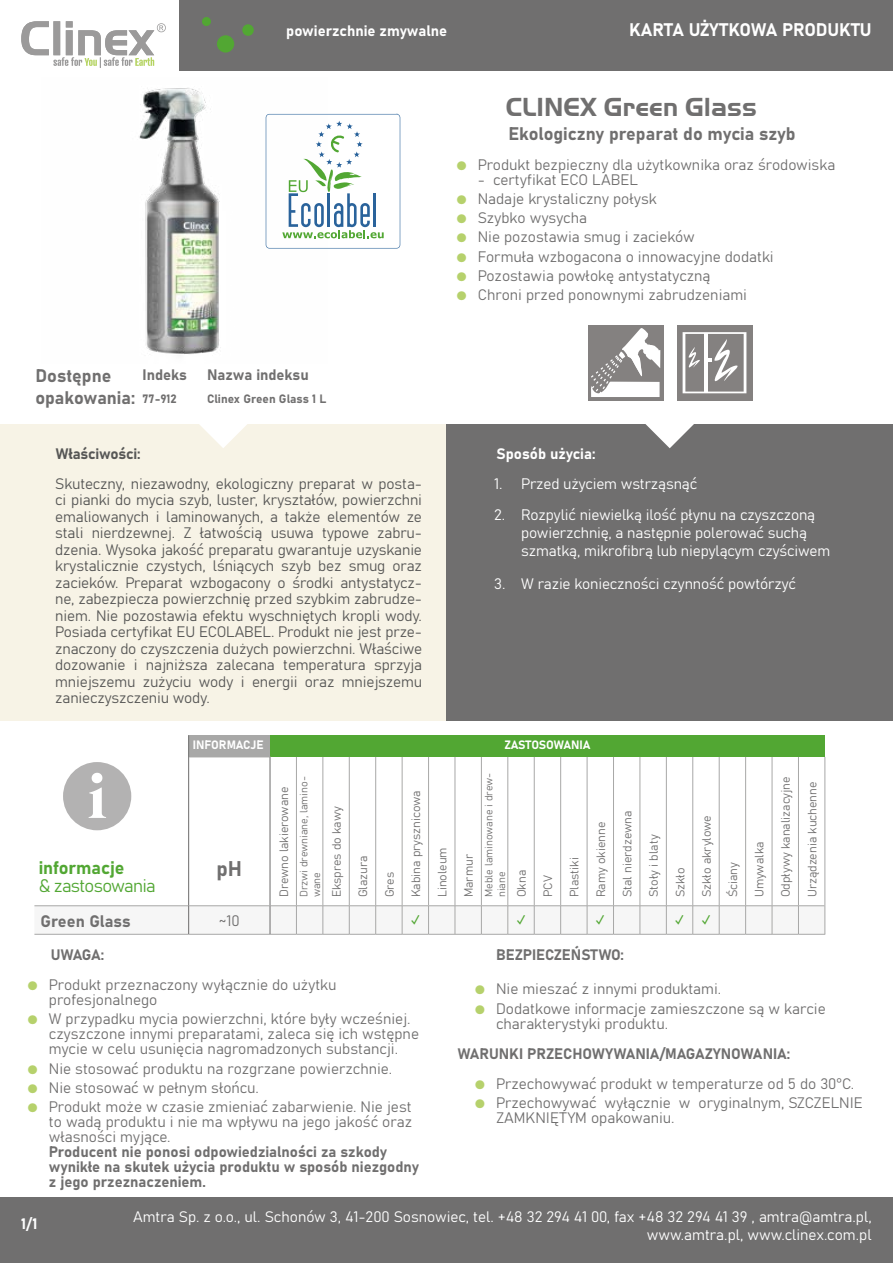
<style>
.page{position:relative;width:893px;height:1263px;background:#fff}
.page>*{position:absolute;margin:0;border:0;box-sizing:border-box;transform-origin:0 0}
.t1{font:700 27px "Handel Got D";color:#706f6f}
.t2{font:21px "Bahnschrift";color:#706f6f}
.t3{font:18px/21.6px "Bahnschrift";color:#706f6f}
.t4{font:18px/18px "Bahnschrift";letter-spacing:-.04em;color:#52a733}
.t5{font:18px "Bahnschrift";letter-spacing:-.005em;color:#fff}
.t6{font:16.5px "Bahnschrift";color:#706f6f}
.t7{font:15px/15px "Bahnschrift";color:#706f6f}
.t8{font:15px/16.5px "Bahnschrift";letter-spacing:-.01em;color:#575756;text-align:justify}
.t9{font:15px/18px "Bahnschrift";letter-spacing:-.01em;color:#fff;text-align:right}
.t10{font:700 15px "Proxima Nova Cond";color:#52a733}
.t11{font:12px/26.4px "Bahnschrift";color:#706f6f}
.t12{font:12px "Bahnschrift";color:#fff}
.t13{font:10.5px/12.6px "Bahnschrift";color:#706f6f}
.s1{font-family:"Proxima Nova";font-weight:700;color:#b6d16c}
</style>
<div class="page">
<div style="left:179px;top:0;width:714px;height:70px;background:#706f6f"></div>
<svg style="left:21px;top:21px;width:145px;height:47px"></svg>
<div style="left:0;top:1197px;width:893px;height:66px;background:#706f6f"></div>
<div style="left:0;top:424px;width:446px;height:297px;background:#f7f3e6"></div>
<div style="left:446px;top:424px;width:447px;height:297px;background:#706f6f"></div>
<svg style="left:199px;top:424px;width:48px;height:24px"></svg>
<div style="left:217px;top:35px;width:17px;height:18px;background:#52a733;border-radius:50%"></div>
<div style="left:242px;top:24px;width:12px;height:12px;background:#52a733;border-radius:50%"></div>
<div style="left:202px;top:17px;width:9px;height:9px;background:#52a733;border-radius:50%"></div>
<img style="left:139px;top:88px;width:188px;height:266px">
<svg style="left:266px;top:114px;width:134px;height:134px"></svg>
<div style="left:588px;top:325px;width:75px;height:75px;background:#848180"></div>
<div style="left:677px;top:325px;width:75px;height:75px;background:#848180"></div>
<svg style="left:589px;top:328px;width:157px;height:120px"></svg>
<div style="left:189px;top:735px;width:81px;height:22px;background:#a8a8a7"></div>
<div style="left:270px;top:735px;width:555px;height:22px;background:#52a733"></div>
<hr style="left:296px;top:757px;width:1px;height:148px;background:#a8a8a7">
<hr style="left:323px;top:757px;width:1px;height:148px;background:#a8a8a7">
<hr style="left:349px;top:757px;width:1px;height:148px;background:#a8a8a7">
<hr style="left:375px;top:757px;width:1px;height:148px;background:#a8a8a7">
<hr style="left:402px;top:757px;width:1px;height:148px;background:#a8a8a7">
<hr style="left:428px;top:757px;width:1px;height:148px;background:#a8a8a7">
<hr style="left:455px;top:757px;width:1px;height:148px;background:#a8a8a7">
<hr style="left:481px;top:757px;width:1px;height:148px;background:#a8a8a7">
<hr style="left:508px;top:757px;width:1px;height:148px;background:#a8a8a7">
<hr style="left:534px;top:757px;width:1px;height:148px;background:#a8a8a7">
<hr style="left:560px;top:757px;width:1px;height:148px;background:#a8a8a7">
<hr style="left:587px;top:757px;width:1px;height:148px;background:#a8a8a7">
<hr style="left:613px;top:757px;width:1px;height:148px;background:#a8a8a7">
<hr style="left:640px;top:757px;width:1px;height:148px;background:#a8a8a7">
<hr style="left:666px;top:757px;width:1px;height:148px;background:#a8a8a7">
<hr style="left:692px;top:757px;width:1px;height:148px;background:#a8a8a7">
<hr style="left:719px;top:757px;width:1px;height:148px;background:#a8a8a7">
<hr style="left:745px;top:757px;width:1px;height:148px;background:#a8a8a7">
<hr style="left:772px;top:757px;width:1px;height:148px;background:#a8a8a7">
<hr style="left:189px;top:757px;width:82px;height:1px;background:#a8a8a7">
<hr style="left:798px;top:757px;width:1px;height:149px;background:#a8a8a7">
<hr style="left:824px;top:757px;width:1px;height:149px;background:#a8a8a7">
<svg style="left:188px;top:735px;width:1px;height:22px"></svg>
<hr style="left:188px;top:757px;width:1px;height:149px;background:#7c7b7b">
<hr style="left:269px;top:757px;width:2px;height:149px;background:#7c7b7b">
<svg style="left:34px;top:905px;width:791px;height:30px"></svg>
<hr style="left:269px;top:906px;width:2px;height:28px;background:#7c7b7b">
<svg style="left:63px;top:762px;width:68px;height:68px"></svg>
<p class="t9" style="left:286px;top:20px;width:162px">powierzchnie zmywalne</p>
<p class="t5" style="left:629px;top:16px;width:244px">KARTA UŻYTKOWA PRODUKTU</p>
<h1 class="t1" style="left:506px;top:91px;width:253px">CLINEX Green Glass</h1>
<p class="t3" style="left:508px;top:121px;width:289px">Ekologiczny preparat do mycia szyb</p>
<p class="t7" style="left:456px;top:156px;width:380px"><span class="s1">●</span> Produkt bezpieczny dla użytkownika oraz środowiska</p>
<p class="t7" style="left:478px;top:171px;width:162px">- certyfikat ECO LABEL</p>
<p class="t7" style="left:456px;top:190px;width:202px"><span class="s1">●</span> Nadaje krystaliczny połysk</p>
<p class="t7" style="left:456px;top:209px;width:132px"><span class="s1">●</span> Szybko wysycha</p>
<p class="t7" style="left:456px;top:229px;width:240px"><span class="s1">●</span> Nie pozostawia smug i zacieków</p>
<p class="t7" style="left:456px;top:248px;width:319px"><span class="s1">●</span> Formuła wzbogacona o innowacyjne dodatki</p>
<p class="t7" style="left:456px;top:267px;width:256px"><span class="s1">●</span> Pozostawia powłokę antystatyczną</p>
<p class="t7" style="left:456px;top:286px;width:292px"><span class="s1">●</span> Chroni przed ponownymi zabrudzeniami</p>
<p class="t7" style="left:143px;top:366px;width:46px">Indeks</p>
<p class="t7" style="left:207px;top:366px;width:103px">Nazwa indeksu</p>
<p class="t11" style="left:143px;top:385px;width:36px">77-912</p>
<p class="t11" style="left:207px;top:385px;width:121px">Clinex Green Glass 1 L</p>
<p class="t3" style="left:35px;top:364px;width:101px">Dostępne opakowania:</p>
<p class="t8" style="left:56px;top:444px;width:86px">Właściwości:</p>
<p class="t9" style="left:496px;top:443px;width:100px">Sposób użycia:</p>
<p class="t8" style="left:55px;top:474px;width:368px">Skuteczny, niezawodny, ekologiczny preparat w posta&shy;ci pianki do mycia szyb, luster, kryształów, powierzchni emaliowanych i laminowanych, a także elementów ze stali nierdzewnej. Z łatwością usuwa typowe zabru&shy;dzenia. Wysoka jakość preparatu gwarantuje uzyskanie krystalicznie czystych, lśniących szyb bez smug oraz zacieków. Preparat wzbogacony o środki antystatycz&shy;ne, zabezpiecza powierzchnię przed szybkim zabrudze&shy;niem. Nie pozostawia efektu wyschniętych kropli wody.<br>Posiada certyfikat EU ECOLABEL. Produkt nie jest prze&shy;znaczony do czyszczenia dużych powierzchni. Właściwe dozowanie i najniższa zalecana temperatura sprzyja mniejszemu zużyciu wody i energii oraz mniejszemu zanieczyszczeniu wody.</p>
<p class="t9" style="left:494px;top:473px;width:204px">1. Przed użyciem wstrząsnąć</p>
<p class="t9" style="left:521px;top:504px;width:310px;text-align:left;text-indent:-27px">2. Rozpylić niewielką ilość płynu na czyszczoną powierzchnię, a następnie polerować suchą szmatką, mikrofibrą lub niepylącym czyściwem</p>
<p class="t9" style="left:494px;top:574px;width:303px">3. W razie konieczności czynność powtórzyć</p>
<p class="t4" style="left:39px;top:857px;width:119px">informacje<br>&amp; zastosowania</p>
<p class="t12" style="left:193px;top:736px;width:72px">INFORMACJE</p>
<p class="t12" style="left:504px;top:736px;width:88px">ZASTOSOWANIA</p>
<h2 class="t2" style="left:216px;top:853px;width:27px">pH</h2>
<p class="t11" style="left:270px;top:897px;width:112px;rotate:-90deg">Drewno lakierowane</p>
<p class="t13" style="left:297px;top:897px;width:122px;rotate:-90deg">Drzwi drewniane, lamino&shy;wane</p>
<p class="t11" style="left:323px;top:897px;width:93px;rotate:-90deg">Ekspres do kawy</p>
<p class="t11" style="left:349px;top:897px;width:43px;rotate:-90deg">Glazura</p>
<p class="t11" style="left:375px;top:897px;width:27px;rotate:-90deg">Gres</p>
<p class="t11" style="left:402px;top:897px;width:109px;rotate:-90deg">Kabina prysznicowa</p>
<p class="t11" style="left:428px;top:897px;width:51px;rotate:-90deg">Linoleum</p>
<p class="t11" style="left:455px;top:897px;width:44px;rotate:-90deg">Marmur</p>
<p class="t13" style="left:482px;top:897px;width:126px;rotate:-90deg">Meble laminowane i drew&shy;niane</p>
<p class="t11" style="left:508px;top:897px;width:29px;rotate:-90deg">Okna</p>
<p class="t11" style="left:534px;top:897px;width:23px;rotate:-90deg">PCV</p>
<p class="t11" style="left:560px;top:897px;width:41px;rotate:-90deg">Plastiki</p>
<p class="t11" style="left:587px;top:897px;width:77px;rotate:-90deg">Ramy okienne</p>
<p class="t11" style="left:613px;top:897px;width:88px;rotate:-90deg">Stal nierdzewna</p>
<p class="t11" style="left:640px;top:897px;width:64px;rotate:-90deg">Stoły i blaty</p>
<p class="t11" style="left:666px;top:897px;width:31px;rotate:-90deg">Szkło</p>
<p class="t11" style="left:692px;top:897px;width:83px;rotate:-90deg">Szkło akrylowe</p>
<p class="t6" style="left:40px;top:908px;width:92px">Green Glass</p>
<p class="t7" style="left:219px;top:912px;width:22px">~10</p>
<p class="t10" style="left:411px;top:910px;width:9px">✓</p>
<p class="t10" style="left:517px;top:910px;width:9px">✓</p>
<p class="t10" style="left:596px;top:910px;width:9px">✓</p>
<p class="t10" style="left:676px;top:910px;width:36px">✓ ✓</p>
<p class="t11" style="left:719px;top:897px;width:37px;rotate:-90deg">Ściany</p>
<p class="t11" style="left:745px;top:897px;width:122px;rotate:-90deg">Umywalka<br>Odpływy kanalizacyjne</p>
<p class="t11" style="left:798px;top:897px;width:117px;rotate:-90deg">Urządzenia kuchenne</p>
<p class="t7" style="left:51px;top:946px;width:55px">UWAGA:</p>
<p class="t7" style="left:49px;top:976px;width:289px;text-indent:-21px"><span class="s1">●</span> Produkt przeznaczony wyłącznie do użytku profesjonalnego</p>
<p class="t7" style="left:49px;top:1011px;width:372px;text-indent:-21px"><span class="s1">●</span> W przypadku mycia powierzchni, które były wcześniej. czyszczone innymi preparatami, zaleca się ich wstępne mycie w celu usunięcia nagromadzonych substancji.</p>
<p class="t7" style="left:28px;top:1060px;width:366px"><span class="s1">●</span> Nie stosować produktu na rozgrzane powierzchnie.</p>
<p class="t7" style="left:28px;top:1079px;width:233px"><span class="s1">●</span> Nie stosować w pełnym słońcu.</p>
<p class="t7" style="left:49px;top:1098px;width:372px;text-indent:-21px"><span class="s1">●</span> Produkt może w czasie zmieniać zabarwienie. Nie jest to wadą produktu i nie ma wpływu na jego jakość oraz własności myjące.<br>Producent nie ponosi odpowiedzialności za szkody wynikłe na skutek użycia produktu w sposób niezgodny z jego przeznaczeniem.</p>
<p class="t7" style="left:496px;top:946px;width:129px">BEZPIECZEŃSTWO:</p>
<p class="t7" style="left:475px;top:981px;width:248px"><span class="s1">●</span> Nie mieszać z innymi produktami.</p>
<p class="t7" style="left:496px;top:1000px;width:331px;text-indent:-21px"><span class="s1">●</span> Dodatkowe informacje zamieszczone są w karcie charakterystyki produktu.</p>
<p class="t7" style="left:458px;top:1045px;width:334px">WARUNKI PRZECHOWYWANIA/MAGAZYNOWANIA:</p>
<p class="t7" style="left:475px;top:1075px;width:381px"><span class="s1">●</span> Przechowywać produkt w temperaturze od 5 do 30°C.</p>
<p class="t7" style="left:496px;top:1094px;width:368px;text-indent:-21px"><span class="s1">●</span> Przechowywać wyłącznie w oryginalnym, SZCZELNIE<br>ZAMKNIĘTYM opakowaniu.</p>
<p class="t9" style="left:21px;top:1213px;width:18px">1/1</p>
<p class="t9" style="left:133px;top:1207px;width:740px">Amtra Sp. z o.o., ul. Schonów 3, 41-200 Sosnowiec, tel. +48 32 294 41 00, fax +48 32 294 41 39 , amtra@amtra.pl, www.amtra.pl, www.clinex.com.pl</p>
</div>
